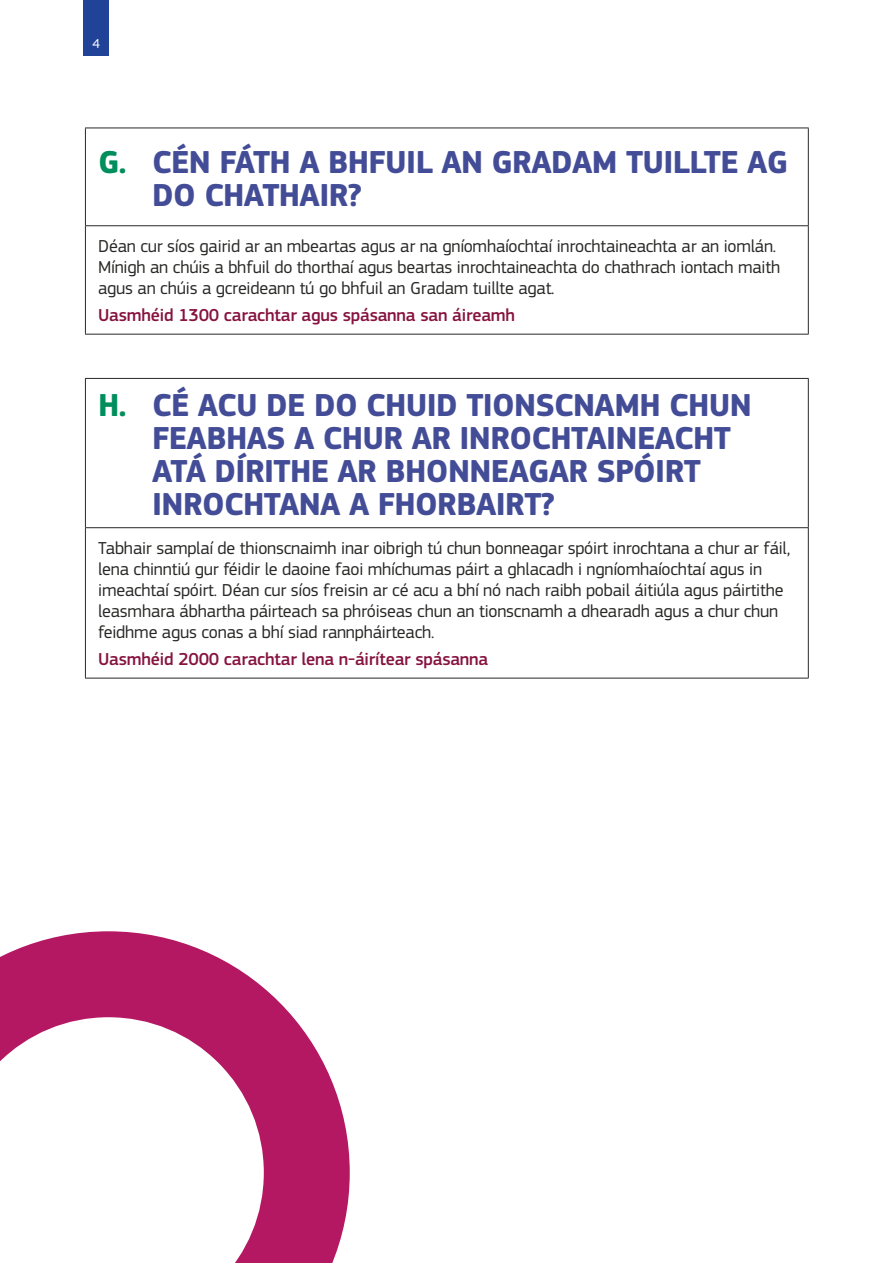
<style>
.page{position:relative;width:893px;height:1263px;background:#fff}
.page>*{position:absolute;margin:0;border:0;box-sizing:border-box;transform-origin:0 0}
.Heading__H1{font:700 33px/33px "EC Square Sans Pro";letter-spacing:-.02em;color:#434c96}
.Body_Copy__P{font:18px/21px "EC Square Sans Pro";letter-spacing:-.01em;color:#282827}
.Body_Copy__P-2{font:500 18px "EC Square Sans Pro";letter-spacing:-.01em;color:#861340}
.t1{font:13.5px "EC Square Sans Pro";color:#fff}
.s1{color:#008e5d}
</style>
<div class="page">
<hr style="left:85px;top:128px;width:724px;height:1px;background:#282827">
<hr style="left:85px;top:128px;width:1px;height:97px;background:#282827">
<hr style="left:808px;top:128px;width:1px;height:97px;background:#282827">
<hr style="left:85px;top:225px;width:724px;height:1px;background:#282827">
<hr style="left:85px;top:226px;width:1px;height:108px;background:#282827">
<hr style="left:808px;top:226px;width:1px;height:108px;background:#282827">
<hr style="left:85px;top:334px;width:724px;height:1px;background:#282827">
<hr style="left:85px;top:378px;width:724px;height:1px;background:#282827">
<hr style="left:85px;top:379px;width:1px;height:148px;background:#282827">
<hr style="left:808px;top:379px;width:1px;height:148px;background:#282827">
<hr style="left:85px;top:527px;width:724px;height:1px;background:#282827">
<hr style="left:85px;top:528px;width:1px;height:150px;background:#282827">
<hr style="left:808px;top:528px;width:1px;height:150px;background:#282827">
<hr style="left:85px;top:678px;width:724px;height:1px;background:#282827">
<svg style="left:0;top:931px;width:350px;height:332px"></svg>
<div style="left:83px;top:0;width:25px;height:56px;background:#204398"></div>
<p class="t1" style="left:93px;top:36px;width:9px">4</p>
<h1 class="Heading__H1" style="left:152px;top:146px;width:637px;text-indent:-54px"><span class="s1">G.</span> CÉN FÁTH A BHFUIL AN GRADAM TUILLTE AG<br>DO CHATHAIR?</h1>
<p class="Body_Copy__P" style="left:98px;top:236px;width:684px">Déan cur síos gairid ar an mbeartas agus ar na gníomhaíochtaí inrochtaineachta ar an iomlán.<br>Mínigh an chúis a bhfuil do thorthaí agus beartas inrochtaineachta do chathrach iontach maith agus an chúis a gcreideann tú go bhfuil an Gradam tuillte agat.</p>
<p class="Body_Copy__P-2" style="left:98px;top:305px;width:418px">Uasmhéid 1300 carachtar agus spásanna san áireamh</p>
<h1 class="Heading__H1" style="left:152px;top:390px;width:601px;text-indent:-54px"><span class="s1">H.</span> CÉ ACU DE DO CHUID TIONSCNAMH CHUN<br>FEABHAS A CHUR AR INROCHTAINEACHT<br>ATÁ DÍRITHE AR BHONNEAGAR SPÓIRT<br>INROCHTANA A FHORBAIRT?</h1>
<p class="Body_Copy__P" style="left:98px;top:538px;width:693px">Tabhair samplaí de thionscnaimh inar oibrigh tú chun bonneagar spóirt inrochtana a chur ar fáil, lena chinntiú gur féidir le daoine faoi mhíchumas páirt a ghlacadh i ngníomhaíochtaí agus in imeachtaí spóirt. Déan cur síos freisin ar cé acu a bhí nó nach raibh pobail áitiúla agus páirtithe leasmhara ábhartha páirteach sa phróiseas chun an tionscnamh a dhearadh agus a chur chun feidhme agus conas a bhí siad rannpháirteach.</p>
<p class="Body_Copy__P-2" style="left:98px;top:649px;width:392px">Uasmhéid 2000 carachtar lena n-áirítear spásanna</p>
</div>
